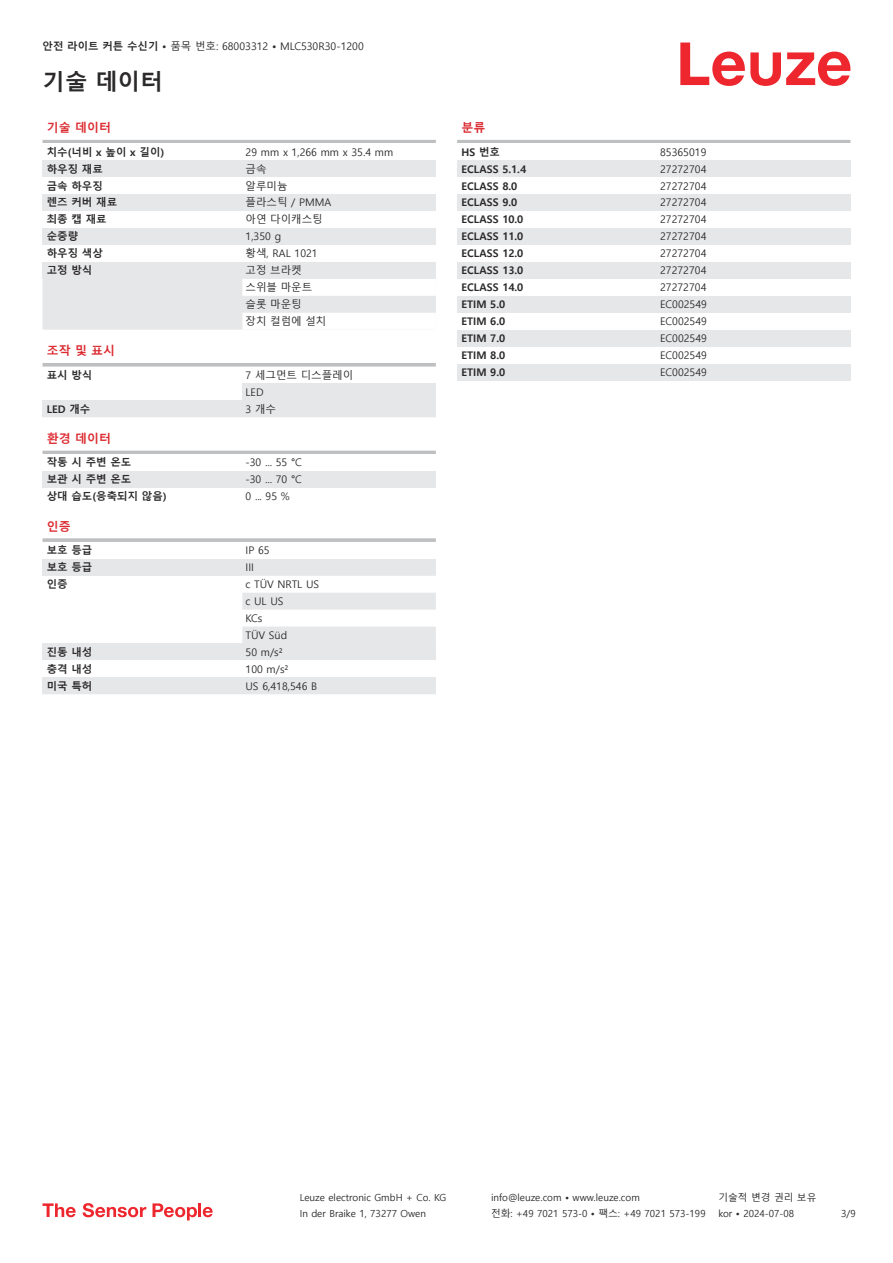
<style>
.page{position:relative;width:893px;height:1263px;background:#fff}
.page>*{position:absolute;margin:0;border:0;box-sizing:border-box;transform-origin:0 0}
.t1{font:700 22.5px "Malgun Gothic";color:#2b292a}
.t2{font:700 12px "Malgun Gothic";color:#db2a30}
.t3{font:10.5px/17px "Malgun Gothic";color:#2b292a}
.t4{font:700 10.5px "Malgun Gothic";color:#2b292a}
.t5{font:9.75px "Malgun Gothic";color:#2b292a}
.s1{font-weight:700}
</style>
<div class="page">
<svg style="left:680px;top:43px;width:170px;height:43px"></svg>
<div style="left:43px;top:279px;width:199px;height:51px;background:#e6e7e9"></div>
<hr style="left:43px;top:140px;width:393px;height:3px;background:#bdbfc1">
<div style="left:43px;top:160px;width:199px;height:17px;background:#e6e7e9"></div>
<div style="left:242px;top:160px;width:194px;height:17px;background:#e6e7e9"></div>
<div style="left:43px;top:194px;width:199px;height:17px;background:#e6e7e9"></div>
<div style="left:242px;top:194px;width:194px;height:17px;background:#e6e7e9"></div>
<div style="left:43px;top:228px;width:199px;height:17px;background:#e6e7e9"></div>
<div style="left:242px;top:228px;width:194px;height:17px;background:#e6e7e9"></div>
<div style="left:43px;top:262px;width:199px;height:17px;background:#e6e7e9"></div>
<svg style="left:242px;top:262px;width:194px;height:68px"></svg>
<svg style="left:43px;top:363px;width:393px;height:4px;background:#c4c6c7"></svg>
<div style="left:242px;top:383px;width:194px;height:17px;background:#e6e7e9"></div>
<div style="left:43px;top:400px;width:199px;height:17px;background:#e6e7e9"></div>
<div style="left:242px;top:400px;width:194px;height:17px;background:#e6e7e9"></div>
<hr style="left:43px;top:451px;width:393px;height:3px;background:#bdbfc1">
<div style="left:43px;top:471px;width:199px;height:17px;background:#e6e7e9"></div>
<div style="left:242px;top:471px;width:194px;height:17px;background:#e6e7e9"></div>
<svg style="left:43px;top:538px;width:393px;height:4px;background:#c3c5c7"></svg>
<div style="left:43px;top:559px;width:199px;height:17px;background:#e6e7e9"></div>
<div style="left:242px;top:559px;width:194px;height:17px;background:#e6e7e9"></div>
<svg style="left:242px;top:593px;width:194px;height:50px"></svg>
<div style="left:43px;top:643px;width:199px;height:17px;background:#e6e7e9"></div>
<div style="left:242px;top:643px;width:194px;height:17px;background:#e6e7e9"></div>
<div style="left:43px;top:677px;width:199px;height:17px;background:#e6e7e9"></div>
<div style="left:242px;top:677px;width:194px;height:17px;background:#e6e7e9"></div>
<hr style="left:457px;top:140px;width:393px;height:3px;background:#bdbfc1">
<div style="left:457px;top:160px;width:200px;height:17px;background:#e6e7e9"></div>
<div style="left:657px;top:160px;width:193px;height:17px;background:#e6e7e9"></div>
<div style="left:457px;top:194px;width:200px;height:17px;background:#e6e7e9"></div>
<div style="left:657px;top:194px;width:193px;height:17px;background:#e6e7e9"></div>
<div style="left:457px;top:228px;width:200px;height:17px;background:#e6e7e9"></div>
<div style="left:657px;top:228px;width:193px;height:17px;background:#e6e7e9"></div>
<div style="left:457px;top:262px;width:200px;height:17px;background:#e6e7e9"></div>
<div style="left:657px;top:262px;width:193px;height:17px;background:#e6e7e9"></div>
<div style="left:457px;top:296px;width:200px;height:17px;background:#e6e7e9"></div>
<div style="left:657px;top:296px;width:193px;height:17px;background:#e6e7e9"></div>
<div style="left:457px;top:330px;width:200px;height:17px;background:#e6e7e9"></div>
<div style="left:657px;top:330px;width:193px;height:17px;background:#e6e7e9"></div>
<div style="left:457px;top:364px;width:200px;height:16px;background:#e6e7e9"></div>
<div style="left:657px;top:364px;width:193px;height:16px;background:#e6e7e9"></div>
<svg style="left:43px;top:1203px;width:33px;height:14px"></svg>
<svg style="left:83px;top:1203px;width:63px;height:14px"></svg>
<svg style="left:153px;top:1203px;width:44px;height:17px"></svg>
<hr style="left:198px;top:1203px;width:3px;height:14px;background:#ed272d">
<svg style="left:203px;top:1207px;width:10px;height:10px"></svg>
<p class="t3" style="left:43px;top:38px;width:323px"><span class="s1">안전 라이트 커튼 수신기 •</span> 품목 번호: 68003312 <span class="s1">•</span> MLC530R30-1200</p>
<h1 class="t1" style="left:43px;top:69px;width:122px">기술 데이터</h1>
<p class="t2" style="left:47px;top:121px;width:66px">기술 데이터</p>
<p class="t4" style="left:47px;top:146px;width:119px">치수(너비 x 높이 x 길이)</p>
<p class="t3" style="left:246px;top:144px;width:149px">29 mm x 1,266 mm x 35.4 mm</p>
<p class="t4" style="left:47px;top:163px;width:58px">하우징 재료</p>
<p class="t3" style="left:246px;top:161px;width:22px">금속</p>
<p class="t4" style="left:47px;top:179px;width:58px">금속 하우징</p>
<p class="t3" style="left:246px;top:177px;width:43px">알루미늄</p>
<p class="t4" style="left:47px;top:196px;width:72px">렌즈 커버 재료</p>
<p class="t3" style="left:246px;top:194px;width:87px">플라스틱 / PMMA</p>
<p class="t4" style="left:47px;top:213px;width:61px">최종 캡 재료</p>
<p class="t3" style="left:246px;top:211px;width:79px">아연 다이캐스팅</p>
<p class="t4" style="left:47px;top:230px;width:33px">순중량</p>
<p class="t3" style="left:246px;top:228px;width:37px">1,350 g</p>
<p class="t4" style="left:47px;top:247px;width:58px">하우징 색상</p>
<p class="t3" style="left:246px;top:245px;width:74px">황색, RAL 1021</p>
<p class="t4" style="left:47px;top:264px;width:47px">고정 방식</p>
<p class="t3" style="left:246px;top:262px;width:82px">고정 브라켓 스위블 마운트 슬롯 마운팅<br>장치 컬럼에 설치</p>
<p class="t2" style="left:47px;top:344px;width:70px">조작 및 표시</p>
<p class="t4" style="left:47px;top:369px;width:47px">표시 방식</p>
<p class="t3" style="left:246px;top:367px;width:109px">7 세그먼트 디스플레이<br>LED</p>
<p class="t4" style="left:47px;top:403px;width:45px">LED 개수</p>
<p class="t3" style="left:246px;top:401px;width:32px">3 개수</p>
<p class="t2" style="left:47px;top:432px;width:66px">환경 데이터</p>
<p class="t4" style="left:47px;top:456px;width:86px">작동 시 주변 온도</p>
<p class="t3" style="left:246px;top:454px;width:58px">-30 ... 55 °C</p>
<p class="t4" style="left:47px;top:473px;width:86px">보관 시 주변 온도</p>
<p class="t3" style="left:246px;top:471px;width:58px">-30 ... 70 °C</p>
<p class="t4" style="left:47px;top:490px;width:121px">상대 습도(응축되지 않음)</p>
<p class="t3" style="left:246px;top:488px;width:46px">0 ... 95 %</p>
<p class="t2" style="left:47px;top:519px;width:25px">인증</p>
<p class="t4" style="left:47px;top:544px;width:47px">보호 등급</p>
<p class="t3" style="left:246px;top:542px;width:26px">IP 65</p>
<p class="t4" style="left:47px;top:561px;width:47px">보호 등급</p>
<p class="t3" style="left:246px;top:559px;width:10px">III</p>
<p class="t4" style="left:47px;top:578px;width:22px">인증</p>
<p class="t3" style="left:246px;top:576px;width:75px">c TÜV NRTL US c UL US<br>KCs<br>TÜV Süd</p>
<p class="t4" style="left:47px;top:646px;width:47px">진동 내성</p>
<p class="t3" style="left:246px;top:644px;width:39px">50 m/s²</p>
<p class="t4" style="left:47px;top:663px;width:47px">충격 내성</p>
<p class="t3" style="left:246px;top:661px;width:44px">100 m/s²</p>
<p class="t4" style="left:47px;top:679px;width:47px">미국 특허</p>
<p class="t3" style="left:246px;top:677px;width:73px">US 6,418,546 B</p>
<p class="t2" style="left:461px;top:121px;width:25px">분류</p>
<p class="t4" style="left:461px;top:146px;width:40px">HS 번호</p>
<p class="t3" style="left:660px;top:144px;width:48px">85365019</p>
<p class="t4" style="left:461px;top:163px;width:66px">ECLASS 5.1.4</p>
<p class="t3" style="left:660px;top:161px;width:48px">27272704</p>
<p class="t4" style="left:461px;top:179px;width:57px">ECLASS 8.0</p>
<p class="t3" style="left:660px;top:177px;width:48px">27272704</p>
<p class="t4" style="left:461px;top:196px;width:57px">ECLASS 9.0</p>
<p class="t3" style="left:660px;top:194px;width:48px">27272704</p>
<p class="t4" style="left:461px;top:213px;width:63px">ECLASS 10.0</p>
<p class="t3" style="left:660px;top:211px;width:48px">27272704</p>
<p class="t4" style="left:461px;top:230px;width:63px">ECLASS 11.0</p>
<p class="t3" style="left:660px;top:228px;width:48px">27272704</p>
<p class="t4" style="left:461px;top:247px;width:63px">ECLASS 12.0</p>
<p class="t3" style="left:660px;top:245px;width:48px">27272704</p>
<p class="t4" style="left:461px;top:264px;width:63px">ECLASS 13.0</p>
<p class="t3" style="left:660px;top:262px;width:48px">27272704</p>
<p class="t4" style="left:461px;top:281px;width:63px">ECLASS 14.0</p>
<p class="t3" style="left:660px;top:279px;width:48px">27272704</p>
<p class="t4" style="left:461px;top:298px;width:45px">ETIM 5.0</p>
<p class="t3" style="left:660px;top:296px;width:48px">EC002549</p>
<p class="t4" style="left:461px;top:315px;width:45px">ETIM 6.0</p>
<p class="t3" style="left:660px;top:313px;width:48px">EC002549</p>
<p class="t4" style="left:461px;top:332px;width:45px">ETIM 7.0</p>
<p class="t3" style="left:660px;top:330px;width:48px">EC002549</p>
<p class="t4" style="left:461px;top:349px;width:45px">ETIM 8.0</p>
<p class="t3" style="left:660px;top:347px;width:48px">EC002549</p>
<p class="t4" style="left:461px;top:366px;width:45px">ETIM 9.0</p>
<p class="t3" style="left:660px;top:364px;width:48px">EC002549</p>
<p class="t5" style="left:300px;top:1192px;width:148px">Leuze electronic GmbH + Co. KG</p>
<p class="t5" style="left:491px;top:1192px;width:150px">info@leuze.com • www.leuze.com</p>
<p class="t5" style="left:718px;top:1192px;width:100px">기술적 변경 권리 보유</p>
<p class="t5" style="left:300px;top:1208px;width:128px">In der Braike 1, 73277 Owen</p>
<p class="t5" style="left:491px;top:1208px;width:216px">전화: +49 7021 573-0 • 팩스: +49 7021 573-199</p>
<p class="t5" style="left:718px;top:1208px;width:77px">kor • 2024-07-08</p>
<p class="t5" style="left:841px;top:1208px;width:16px">3/9</p>
</div>
